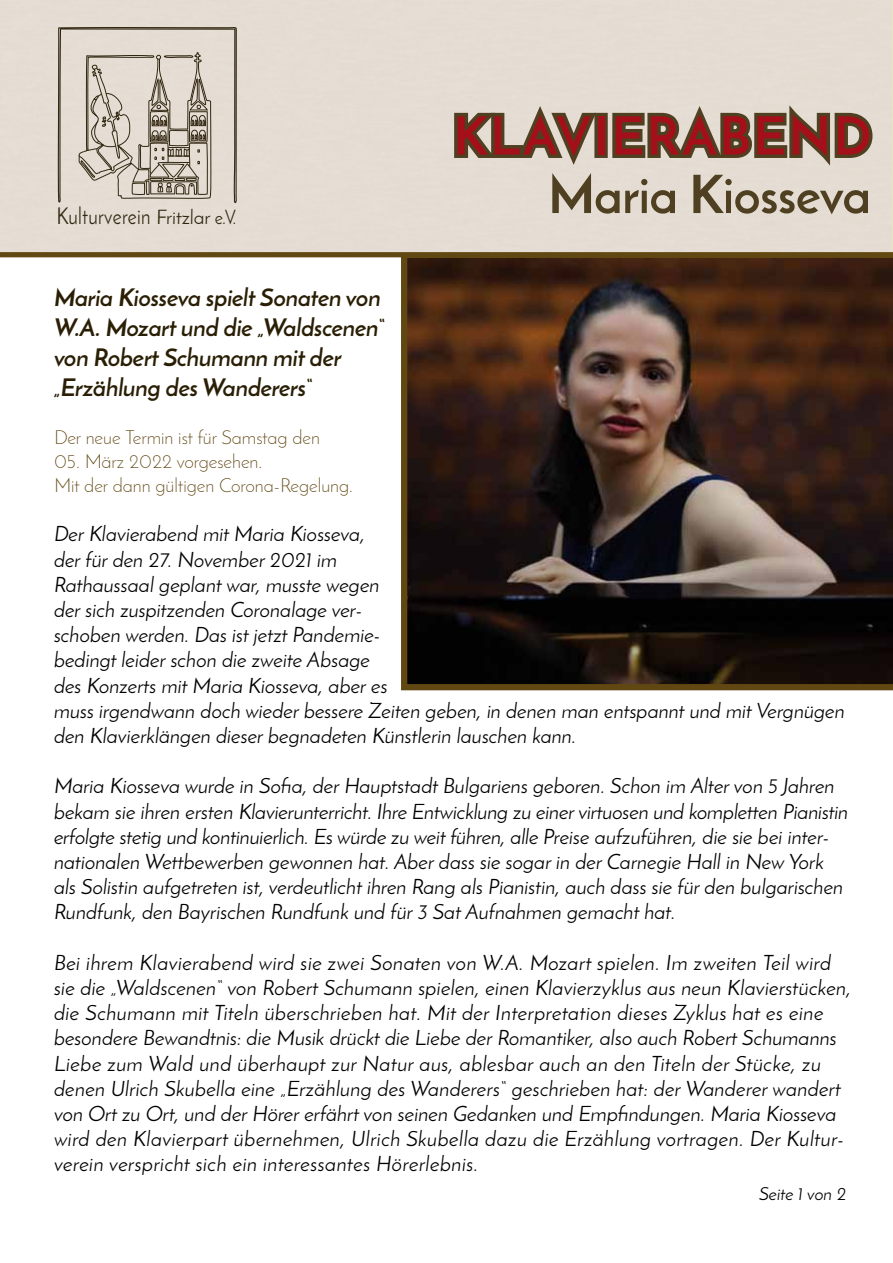
<style>
.page{position:relative;width:893px;height:1263px;background:#fff}
.page>*{position:absolute;margin:0;border:0;box-sizing:border-box;transform-origin:0 0}
.t1{font:700 52.5px "Josefin Sans";letter-spacing:-.01em;color:#4f4021}
.t2{font:700 52.5px "Josefin Sans";letter-spacing:.05em;color:#a50f1a}
.t3{font:italic 700 24px/30px "Josefin Sans";letter-spacing:-.01em;color:#2a1f05}
.t4{font:23.1px "Josefin Sans";color:#322711;scale:.85 1}
.t5{font:21px/25.2px "Josefin Sans";color:#000}
.t6{font:300 19.5px/24px "Josefin Sans";color:#614712}
.t7{font:18px "Josefin Sans";letter-spacing:-.005em;color:#000}
.s1{font-size:19.8px}
.s2{font-size:19.2px}
</style>
<div class="page">
<svg style="left:401px;top:257px;width:492px;height:433px;background:#39271e"></svg>
<svg style="left:58px;top:26px;width:180px;height:207px;background:#cac1b6"></svg>
<div style="left:0;top:252px;width:893px;height:5px;background:#614712"></div>
<svg style="left:451px;top:95px;width:150px;height:80px;background:#b0a595"></svg>
<div style="left:594px;top:113px;width:14px;height:45px;border:7px solid #4f4021"></div>
<svg style="left:609px;top:95px;width:269px;height:81px;background:#a79c8a"></svg>
<p class="t4" style="left:57px;top:202px;width:216px">Kulturverein <span class="s1">Fritzlar</span> <span class="s2">e.</span><span class="s1">V</span><span class="s2">.</span></p>
<h1 class="t2" style="left:453px;top:103px;width:419px">Klavierabend</h1>
<h1 class="t1" style="left:548px;top:162px;width:325px">Maria Kiosseva</h1>
<p class="t3" style="left:54px;top:282px;width:332px">Maria Kiosseva spielt Sonaten von<br>W.A. Mozart und die „Waldscenen“ von Robert Schumann mit der „Erzählung des Wanderers“</p>
<p class="t6" style="left:54px;top:425px;width:268px">Der neue Termin ist für Samstag den</p>
<p class="t6" style="left:54px;top:449px;width:300px">05. März 2022 vorgesehen.<br>Mit der dann gültigen Corona-Regelung.</p>
<p class="t5" style="left:54px;top:521px;width:792px">Der Klavierabend mit Maria Kiosseva,<br>der für den 27. November 2021 im<br>Rathaussaal geplant war, musste wegen<br>der sich zuspitzenden Coronalage ver-<br>schoben werden. Das ist jetzt Pandemie-<br>bedingt leider schon die zweite Absage<br>des Konzerts mit Maria Kiosseva, aber es<br>muss irgendwann doch wieder bessere Zeiten geben, in denen man entspannt und mit Vergnügen den Klavierklängen dieser begnadeten Künstlerin lauschen kann.</p>
<p class="t5" style="left:54px;top:773px;width:796px">Maria Kiosseva wurde in Sofia, der Hauptstadt Bulgariens geboren. Schon im Alter von 5 Jahren bekam sie ihren ersten Klavierunterricht. Ihre Entwicklung zu einer virtuosen und kompletten Pianistin erfolgte stetig und kontinuierlich. Es würde zu weit führen, alle Preise aufzuführen, die sie bei inter&shy;nationalen Wettbewerben gewonnen hat. Aber dass sie sogar in der Carnegie Hall in New York als Solistin aufgetreten ist, verdeutlicht ihren Rang als Pianistin, auch dass sie für den bulgarischen Rundfunk, den Bayrischen Rundfunk und für 3 Sat Aufnahmen gemacht hat.</p>
<p class="t5" style="left:54px;top:950px;width:799px">Bei ihrem Klavierabend wird sie zwei Sonaten von W.A. Mozart spielen. Im zweiten Teil wird sie die „Waldscenen“ von Robert Schumann spielen, einen Klavierzyklus aus neun Klavierstücken, die Schumann mit Titeln überschrieben hat. Mit der Interpretation dieses Zyklus hat es eine besondere Bewandtnis: die Musik drückt die Liebe der Romantiker, also auch Robert Schumanns Liebe zum Wald und überhaupt zur Natur aus, ablesbar auch an den Titeln der Stücke, zu denen Ulrich Skubella eine „Erzählung des Wanderers“ geschrieben hat: der Wanderer wandert von Ort zu Ort, und der Hörer erfährt von seinen Gedanken und Empfindungen. Maria Kiosseva wird den Klavierpart übernehmen, Ulrich Skubella dazu die Erzählung vortragen. Der Kultur&shy;verein verspricht sich ein interessantes Hörerlebnis.</p>
<p class="t7" style="left:759px;top:1183px;width:89px">Seite 1 von 2</p>
</div>
